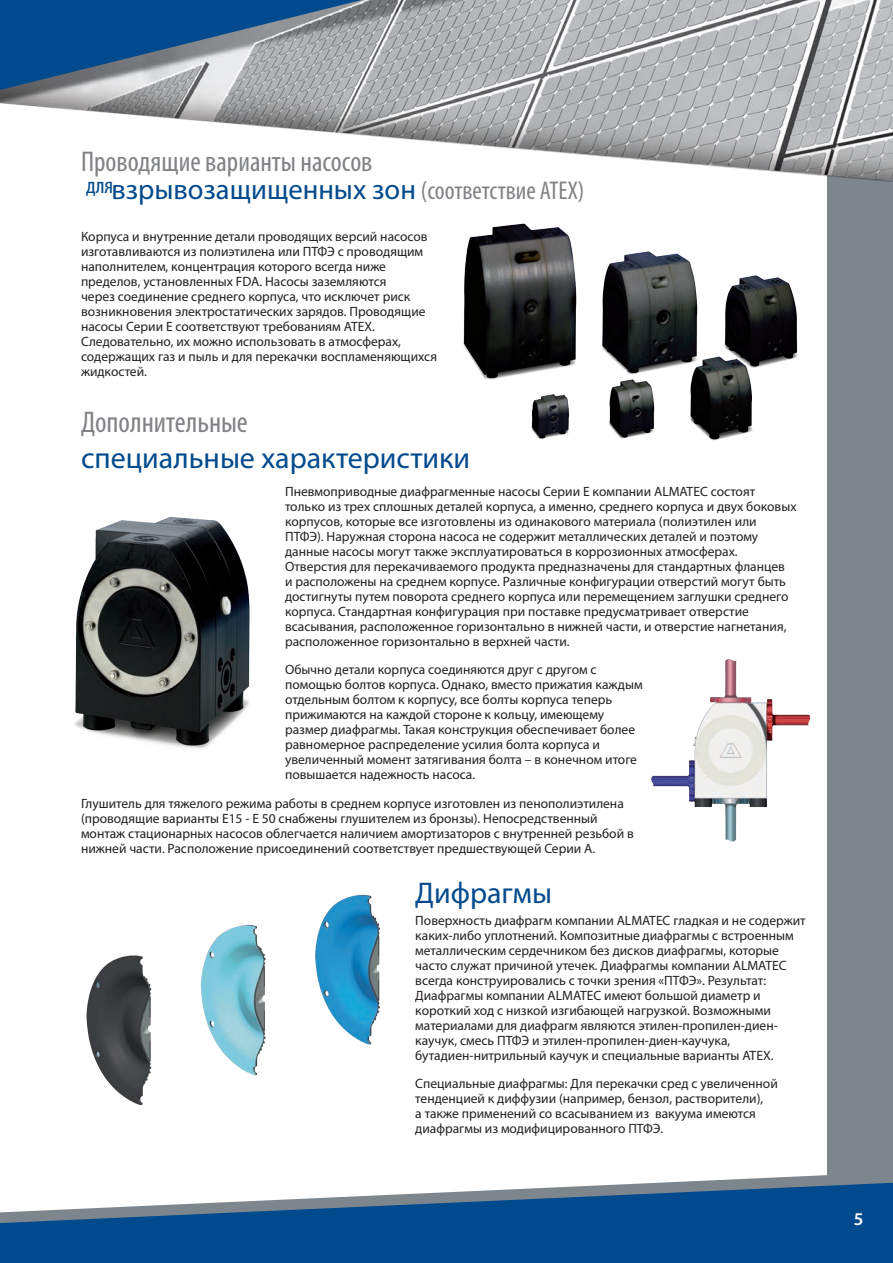
<style>
.page{position:relative;width:893px;height:1263px;background:#fff}
.page>*{position:absolute;margin:0;border:0;box-sizing:border-box;transform-origin:0 0}
.t1{font:30px "Myriad Pro";color:#004a8d}
.t2{font:condensed 30px "Myriad Pro";color:#808285}
.t3{font:condensed 28.65px/28.5px "Myriad Pro";color:#808285}
.t4{font:600 18px "Myriad Pro";color:#fff}
.t5{font:13.5px/15px "Myriad Pro";color:#231f20}
.s1{font-stretch:normal;color:#004a8d}
.s2{font-size:25.8px}
</style>
<div class="page">
<div style="left:827px;top:0;width:66px;height:1239px;background:#7e868d"></div>
<img style="left:416px;top:0;width:477px;height:182px">
<svg style="left:677px;top:1175px;width:150px;height:7px"></svg>
<svg style="left:0;top:1182px;width:893px;height:81px;background:#326a9d"></svg>
<svg style="left:0;top:0;width:416px;height:140px;background:#8196aa"></svg>
<img style="left:651px;top:659px;width:160px;height:183px">
<img style="left:438px;top:163px;width:422px;height:278px">
<img style="left:75px;top:516px;width:175px;height:233px">
<img style="left:86px;top:894px;width:294px;height:212px">
<h2 class="t3" style="left:81px;top:147px;width:505px">Проводящие варианты насосов<br><sup>для</sup> <span class="s1">взрывозащищенных зон</span> <span class="s2">(соответствие ATEX)</span></h2>
<p class="t5" style="left:81px;top:229px;width:358px">Корпуса и внутренние детали проводящих версий насосов изготавливаются из полиэтилена или ПТФЭ с проводящим наполнителем, концентрация которого всегда ниже пределов, установленных FDA. Насосы заземляются<br>через соединение среднего корпуса, что исключет риск возникновения электростатических зарядов. Проводящие насосы Серии E соответствуют требованиям ATEX.<br>Следовательно, их можно использовать в атмосферах, содержащих газ и пыль и для перекачки воспламеняющихся жидкостей.</p>
<h1 class="t2" style="left:81px;top:404px;width:168px">Дополнительные</h1>
<h1 class="t1" style="left:81px;top:439px;width:391px">специальные характеристики</h1>
<p class="t5" style="left:285px;top:484px;width:513px">Пневмоприводные диафрагменные насосы Серии Е компании ALMATEC состоят только из трех сплошных деталей корпуса, а именно, среднего корпуса и двух боковых корпусов, которые все изготовлены из одинакового материала (полиэтилен или ПТФЭ). Наружная сторона насоса не содержит металлических деталей и поэтому данные насосы могут также эксплуатироваться в коррозионных атмосферах.<br>Отверстия для перекачиваемого продукта предназначены для стандартных фланцев<br>и расположены на среднем корпусе. Различные конфигурации отверстий могут быть достигнуты путем поворота среднего корпуса или перемещением заглушки среднего корпуса. Стандартная конфигурация при поставке предусматривает отверстие всасывания, расположенное горизонтально в нижней части, и отверстие нагнетания, расположенное горизонтально в верхней части.</p>
<p class="t5" style="left:285px;top:662px;width:359px">Обычно детали корпуса соединяются друг с другом с помощью болтов корпуса. Однако, вместо прижатия каждым отдельным болтом к корпусу, все болты корпуса теперь прижимаются на каждой стороне к кольцу, имеющему размер диафрагмы. Такая конструкция обеспечивает более равномерное распределение усилия болта корпуса и увеличенный момент затягивания болта – в конечном итоге повышается надежность насоса.</p>
<p class="t5" style="left:81px;top:796px;width:554px">Глушитель для тяжелого режима работы в среднем корпусе изготовлен из пенополиэтилена (проводящие варианты Е15 - Е 50 снабжены глушителем из бронзы). Непосредственный монтаж стационарных насосов облегчается наличием амортизаторов с внутренней резьбой в нижней части. Расположение присоединений соответствует предшествующей Серии A.</p>
<h1 class="t1" style="left:415px;top:874px;width:138px">Дифрагмы</h1>
<p class="t5" style="left:415px;top:912px;width:392px">Поверхность диафрагм компании ALMATEC гладкая и не содержит каких-либо уплотнений. Композитные диафрагмы с встроенным металлическим сердечником без дисков диафрагмы, которые часто служат причиной утечек. Диафрагмы компании ALMATEC всегда конструировались с точки зрения «ПТФЭ». Результат:<br>Диафрагмы компании ALMATEC имеют большой диаметр и короткий ход с низкой изгибающей нагрузкой. Возможными материалами для диафрагм являются этилен-пропилен-диен&shy;каучук, смесь ПТФЭ и этилен-пропилен-диен-каучука, бутадиен-нитрильный каучук и специальные варианты ATEX.</p>
<p class="t5" style="left:415px;top:1076px;width:364px">Специальные диафрагмы: Для перекачки сред с увеличенной тенденцией к диффузии (например, бензол, растворители),<br>а также применений со всасыванием из вакуума имеются диафрагмы из модифицированного ПТФЭ.</p>
<h3 class="t4" style="left:854px;top:1207px;width:11px">5</h3>
</div>
